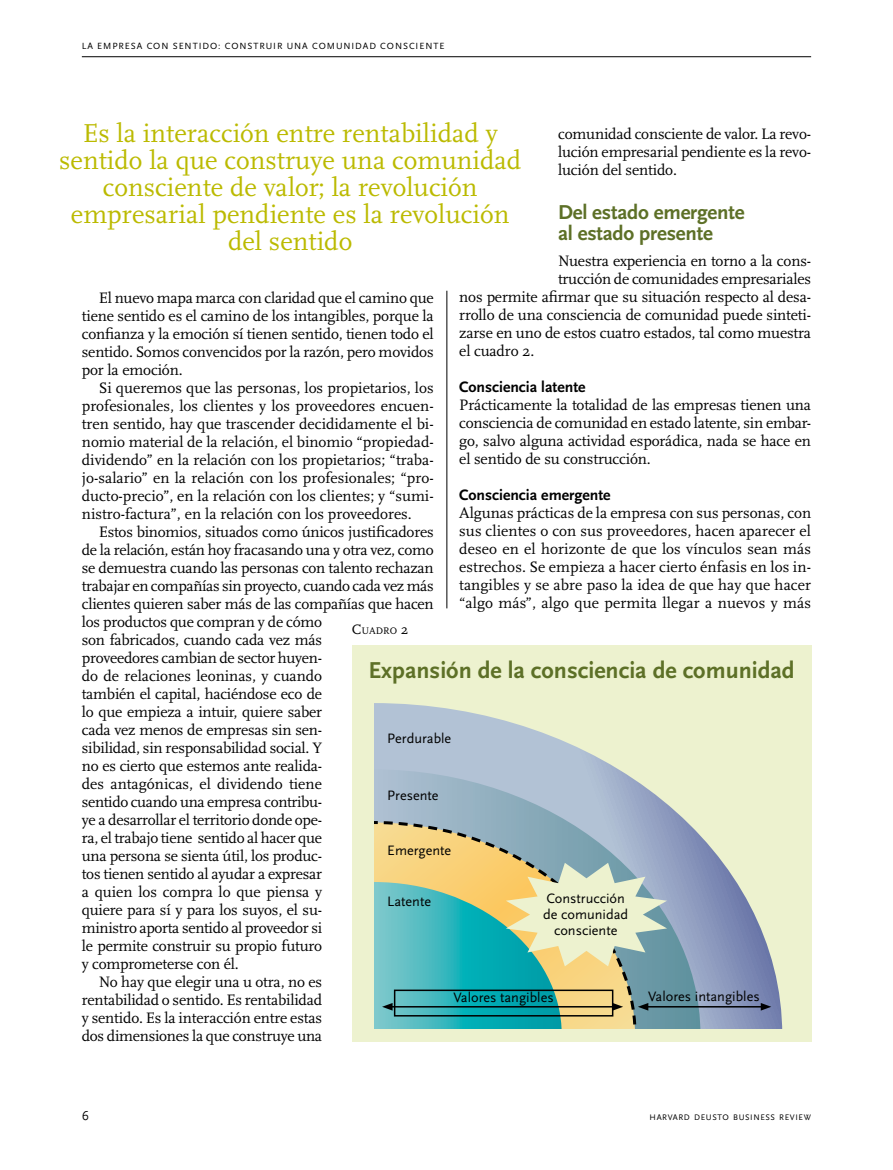
<style>
.page{position:relative;width:893px;height:1170px;background:#fff}
.page>*{position:absolute;margin:0;border:0;box-sizing:border-box;transform-origin:0 0}
.t1{font:27px/27px "Scala";color:#bbba00;text-align:center}
.t2{font:700 24px "Scala Sans";color:#5d7027}
.t3{font:700 21px/21px "Scala Sans";letter-spacing:-.01em;color:#5d7027}
.t4{font:15.75px/18px "Scala";letter-spacing:-.015em;color:#000;text-align:justify}
.t5{font:700 15.75px "Scala Sans";color:#000}
.t6{font:14.25px/15.8px "Scala Sans";color:#000;text-align:center}
.t7{font:13.5px "Scala Sans";color:#000}
.t8{font:10.05px "Scala";color:#000}
.t9{font:9.3px "Scala Sans";letter-spacing:.1em;color:#000}
.t10{font:8.4px "Scala Sans";letter-spacing:.07em;color:#000}
.s1{font-size:14.25px}
</style>
<div class="page">
<hr style="left:82px;top:56px;width:729px;height:1px;background:#000">
<hr style="left:446px;top:291px;width:1px;height:317px;background:#000">
<div style="left:352px;top:645px;width:459px;height:397px;background:#edf2cf"></div>
<svg style="left:375px;top:703px;width:407px;height:325px"></svg>
<svg style="left:375px;top:769px;width:325px;height:259px;background:#a1b5c5"></svg>
<svg style="left:378px;top:819px;width:260px;height:43px;background:#b1b7a6"></svg>
<svg style="left:375px;top:819px;width:6px;height:6px"></svg>
<hr style="left:646px;top:1005px;width:117px;height:2px;background:#000">
<svg style="left:375px;top:862px;width:292px;height:166px"></svg>
<svg style="left:761px;top:1002px;width:10px;height:8px"></svg>
<div style="left:394px;top:989px;width:219px;height:27px;border:2px solid #000"></div>
<p class="t9" style="left:82px;top:42px;width:364px">LA EMPRESA CON SENTIDO: CONSTRUIR UNA COMUNIDAD CONSCIENTE</p>
<h1 class="t1" style="left:59px;top:121px;width:463px">Es la interacción entre rentabilidad y sentido la que construye una comunidad consciente de valor; la revolución empresarial pendiente es la revolución del sentido</h1>
<p class="t4" style="left:558px;top:126px;width:255px">comunidad consciente de valor. La revo&shy;lución empresarial pendiente es la revo&shy;lución del sentido.</p>
<h3 class="t3" style="left:558px;top:203px;width:188px">Del estado emergente al estado presente</h3>
<p class="t4" style="left:558px;top:252px;width:254px">Nuestra experiencia en torno a la cons-</p>
<p class="t4" style="left:558px;top:270px;width:254px">trucción de comunidades empresariales</p>
<p class="t4" style="left:459px;top:288px;width:353px">nos permite afirmar que su situación respecto al desa-</p>
<p class="t4" style="left:459px;top:306px;width:353px">rrollo de una consciencia de comunidad puede sinteti-</p>
<p class="t4" style="left:459px;top:324px;width:353px">zarse en uno de estos cuatro estados, tal como muestra</p>
<p class="t4" style="left:459px;top:342px;width:77px">el cuadro 2.</p>
<p class="t5" style="left:459px;top:380px;width:128px">Consciencia latente</p>
<p class="t4" style="left:459px;top:396px;width:353px">Prácticamente la totalidad de las empresas tienen una consciencia de comunidad en estado latente, sin embar&shy;go, salvo alguna actividad esporádica, nada se hace en el sentido de su construcción.</p>
<p class="t5" style="left:459px;top:488px;width:153px">Consciencia emergente</p>
<p class="t4" style="left:459px;top:504px;width:353px">Algunas prácticas de la empresa con sus personas, con sus clientes o con sus proveedores, hacen aparecer el deseo en el horizonte de que los vínculos sean más estrechos. Se empieza a hacer cierto énfasis en los in&shy;tangibles y se abre paso la idea de que hay que hacer “algo más”, algo que permita llegar a nuevos y más</p>
<p class="t4" style="left:82px;top:289px;width:353px;text-indent:17px">El nuevo mapa marca con claridad que el camino que tiene sentido es el camino de los intangibles, porque la confianza y la emoción sí tienen sentido, tienen todo el sentido. Somos convencidos por la razón, pero movidos por la emoción.</p>
<p class="t4" style="left:82px;top:379px;width:353px;text-indent:17px">Si queremos que las personas, los propietarios, los profesionales, los clientes y los proveedores encuen&shy;tren sentido, hay que trascender decididamente el bi&shy;nomio material de la relación, el binomio “propiedad&shy;dividendo” en la relación con los propietarios; “traba&shy;jo-salario” en la relación con los profesionales; “pro&shy;ducto-precio”, en la relación con los clientes; y “sumi&shy;nistro-factura”, en la relación con los proveedores.</p>
<p class="t4" style="left:99px;top:523px;width:336px">Estos binomios, situados como únicos justificadores</p>
<p class="t4" style="left:82px;top:541px;width:353px">de la relación, están hoy fracasando una y otra vez, como</p>
<p class="t4" style="left:82px;top:559px;width:353px">se demuestra cuando las personas con talento rechazan</p>
<p class="t4" style="left:82px;top:577px;width:353px">trabajar en compañías sin proyecto, cuando cada vez más</p>
<p class="t4" style="left:82px;top:595px;width:353px">clientes quieren saber más de las compañías que hacen</p>
<p class="t4" style="left:82px;top:613px;width:242px">los productos que compran y de cómo</p>
<p class="t4" style="left:82px;top:631px;width:242px">son fabricados, cuando cada vez más</p>
<p class="t4" style="left:82px;top:649px;width:242px">proveedores cambian de sector huyen-</p>
<p class="t4" style="left:82px;top:667px;width:242px">do de relaciones leoninas, y cuando</p>
<p class="t4" style="left:82px;top:685px;width:242px">también el capital, haciéndose eco de</p>
<p class="t4" style="left:82px;top:703px;width:242px">lo que empieza a intuir, quiere saber</p>
<p class="t4" style="left:82px;top:721px;width:242px">cada vez menos de empresas sin sen-</p>
<p class="t4" style="left:82px;top:739px;width:242px">sibilidad, sin responsabilidad social. Y</p>
<p class="t4" style="left:82px;top:757px;width:242px">no es cierto que estemos ante realida-</p>
<p class="t4" style="left:82px;top:775px;width:242px">des antagónicas, el dividendo tiene</p>
<p class="t4" style="left:82px;top:793px;width:242px">sentido cuando una empresa contribu-</p>
<p class="t4" style="left:82px;top:811px;width:242px">ye a desarrollar el territorio donde ope-</p>
<p class="t4" style="left:82px;top:829px;width:242px">ra, el trabajo tiene sentido al hacer que</p>
<p class="t4" style="left:82px;top:847px;width:242px">una persona se sienta útil, los produc-</p>
<p class="t4" style="left:82px;top:865px;width:242px">tos tienen sentido al ayudar a expresar</p>
<p class="t4" style="left:82px;top:883px;width:242px">a quien los compra lo que piensa y</p>
<p class="t4" style="left:82px;top:901px;width:242px">quiere para sí y para los suyos, el su-</p>
<p class="t4" style="left:82px;top:919px;width:242px">ministro aporta sentido al proveedor si</p>
<p class="t4" style="left:82px;top:937px;width:242px">le permite construir su propio futuro</p>
<p class="t4" style="left:82px;top:955px;width:158px">y comprometerse con él.</p>
<p class="t4" style="left:99px;top:973px;width:225px">No hay que elegir una u otra, no es</p>
<p class="t4" style="left:82px;top:991px;width:242px">rentabilidad o sentido. Es rentabilidad</p>
<p class="t4" style="left:82px;top:1009px;width:242px">y sentido. Es la interacción entre estas</p>
<p class="t4" style="left:82px;top:1027px;width:242px">dos dimensiones la que construye una</p>
<p class="t8" style="left:352px;top:626px;width:58px"><span class="s1">C</span>UADRO <span class="s1">2</span></p>
<h2 class="t2" style="left:368px;top:660px;width:428px">Expansión de la consciencia de comunidad</h2>
<p class="t6" style="left:387px;top:731px;width:65px">Perdurable</p>
<p class="t6" style="left:387px;top:788px;width:53px">Presente</p>
<p class="t6" style="left:387px;top:843px;width:65px">Emergente</p>
<p class="t6" style="left:387px;top:894px;width:45px">Latente</p>
<p class="t6" style="left:543px;top:891px;width:87px">Construcción de comunidad consciente</p>
<p class="t6" style="left:454px;top:989px;width:102px">Valores tangibles</p>
<p class="t6" style="left:648px;top:989px;width:113px">Valores intangibles</p>
<p class="t7" style="left:82px;top:1109px;width:9px">6</p>
<p class="t10" style="left:650px;top:1113px;width:163px">HARVARD DEUSTO BUSINESS REVIEW</p>
</div>
